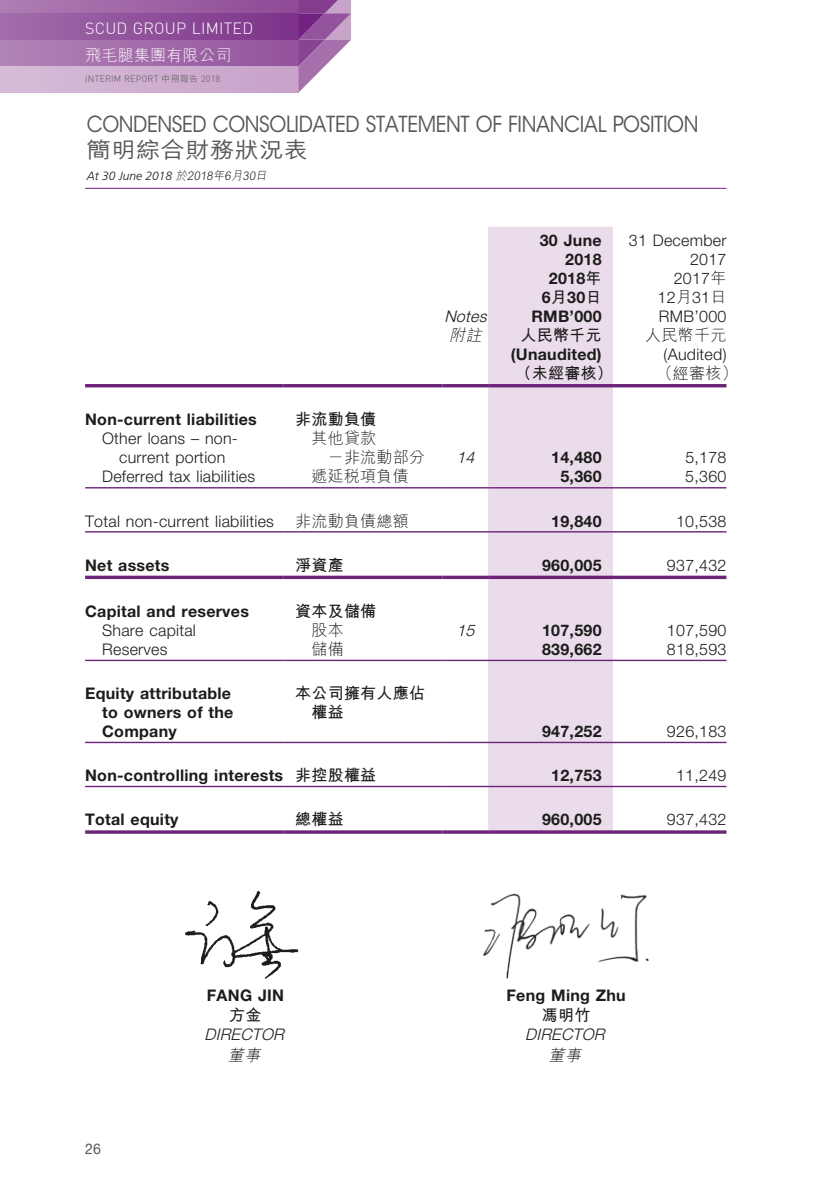
<style>
.page{position:relative;width:840px;height:1191px;background:#fff}
.page>*{position:absolute;margin:0;border:0;box-sizing:border-box;transform-origin:0 0}
.t1{font:22px "ITC Avant Garde Std";letter-spacing:-.02em;color:#575756;scale:.9 1}
.t2{font:500 22px "M Hei HK";letter-spacing:.015em;color:#575756;scale:1.1 1}
.t3{font:700 16px/19px "Helvetica Neue LT Std";letter-spacing:.015em;color:#1c1c1b;text-align:center}
.t4{font:300 16px/19px "Helvetica Neue LT Std";letter-spacing:.015em;color:#1c1c1b;text-align:right}
.t5{font:700 16px/19px "M Hei HK";letter-spacing:.015em;color:#1c1c1b}
.t6{font:300 16px/19px "M Hei HK";letter-spacing:.015em;color:#1c1c1b}
.t7{font:italic 300 16px "Helvetica Neue LT Std";color:#1c1c1b}
.t8{font:300 16px "DIN";letter-spacing:.015em;color:#fff}
.t9{font:300 16px "M Hei HK";letter-spacing:.015em;color:#fff}
.t10{font:italic 300 16px "M Hei HK";color:#1c1c1b}
.t11{font:14.8px "Helvetica Neue LT Std";color:#575756;scale:.95 1}
.t12{font:italic 300 12px "Frutiger LT Std";color:#1c1c1b}
.t13{font:300 9px "DIN";letter-spacing:.015em;color:#575756}
.s1{font-family:"M Hei HK"}
.s2{font-family:"M Hei HK";font-style:normal}
</style>
<div class="page">
<div style="left:0;top:66px;width:298px;height:26px;background:#cfafd1"></div>
<div style="left:0;top:40px;width:298px;height:26px;background:linear-gradient(to right,#b284b8,#93539c)"></div>
<div style="left:0;top:13px;width:298px;height:27px;background:linear-gradient(to right,#a26dab,#7d3289)"></div>
<svg style="left:0;top:0;width:298px;height:13px;background:#9e63a4"></svg>
<svg style="left:298px;top:0;width:53px;height:92px"></svg>
<hr style="left:85px;top:188px;width:641px;height:1px;background:#6c2479">
<div style="left:488px;top:227px;width:124px;height:603px;background:#eadcea"></div>
<hr style="left:85px;top:384px;width:198px;height:3px;background:#6c2479">
<hr style="left:283px;top:384px;width:159px;height:3px;background:#6c2479">
<hr style="left:442px;top:384px;width:46px;height:3px;background:#6c2479">
<hr style="left:488px;top:384px;width:124px;height:3px;background:#6c2479">
<hr style="left:612px;top:384px;width:114px;height:3px;background:#6c2479">
<hr style="left:85px;top:487px;width:198px;height:1px;background:#6c2479">
<hr style="left:283px;top:487px;width:159px;height:1px;background:#6c2479">
<hr style="left:442px;top:487px;width:46px;height:1px;background:#6c2479">
<hr style="left:488px;top:487px;width:124px;height:1px;background:#6c2479">
<hr style="left:612px;top:487px;width:114px;height:1px;background:#6c2479">
<hr style="left:85px;top:531px;width:198px;height:1px;background:#6c2479">
<hr style="left:283px;top:531px;width:159px;height:1px;background:#6c2479">
<hr style="left:442px;top:531px;width:46px;height:1px;background:#6c2479">
<hr style="left:488px;top:531px;width:124px;height:1px;background:#6c2479">
<hr style="left:612px;top:531px;width:114px;height:1px;background:#6c2479">
<svg style="left:85px;top:575px;width:198px;height:4px"></svg>
<svg style="left:283px;top:575px;width:159px;height:4px"></svg>
<svg style="left:442px;top:575px;width:46px;height:4px"></svg>
<svg style="left:488px;top:575px;width:124px;height:4px"></svg>
<svg style="left:612px;top:575px;width:114px;height:4px"></svg>
<hr style="left:85px;top:659px;width:198px;height:2px;background:#6c2479">
<hr style="left:283px;top:659px;width:159px;height:2px;background:#6c2479">
<hr style="left:442px;top:659px;width:46px;height:2px;background:#6c2479">
<hr style="left:488px;top:659px;width:124px;height:2px;background:#6c2479">
<hr style="left:612px;top:659px;width:114px;height:2px;background:#6c2479">
<hr style="left:85px;top:741px;width:198px;height:2px;background:#6c2479">
<hr style="left:283px;top:741px;width:159px;height:2px;background:#6c2479">
<hr style="left:442px;top:741px;width:46px;height:2px;background:#6c2479">
<hr style="left:488px;top:741px;width:124px;height:2px;background:#6c2479">
<hr style="left:612px;top:741px;width:114px;height:2px;background:#6c2479">
<hr style="left:85px;top:786px;width:198px;height:1px;background:#6c2479">
<hr style="left:283px;top:786px;width:159px;height:1px;background:#6c2479">
<hr style="left:442px;top:786px;width:46px;height:1px;background:#6c2479">
<hr style="left:488px;top:786px;width:124px;height:1px;background:#6c2479">
<hr style="left:612px;top:786px;width:114px;height:1px;background:#6c2479">
<hr style="left:85px;top:830px;width:198px;height:3px;background:#6c2479">
<hr style="left:283px;top:830px;width:159px;height:3px;background:#6c2479">
<hr style="left:442px;top:830px;width:46px;height:3px;background:#6c2479">
<hr style="left:488px;top:830px;width:124px;height:3px;background:#6c2479">
<hr style="left:612px;top:830px;width:114px;height:3px;background:#6c2479">
<img style="left:185px;top:890px;width:114px;height:89px">
<img style="left:483px;top:893px;width:166px;height:86px">
<p class="t8" style="left:85px;top:18px;width:169px">SCUD GROUP LIMITED</p>
<p class="t9" style="left:85px;top:43px;width:148px">飛毛腿集團有限公司</p>
<p class="t13" style="left:85px;top:74px;width:136px">INTERIM REPORT <span class="s1">中期報告</span> 2018</p>
<h1 class="t1" style="left:87px;top:111px;width:680px">CONDENSED CONSOLIDATED STATEMENT OF FINANCIAL POSITION</h1>
<h1 class="t2" style="left:87px;top:134px;width:202px">簡明綜合財務狀況表</h1>
<p class="t12" style="left:87px;top:169px;width:184px">A t 30 June 20 1 8 <span class="s2">於2018年6月30日</span></p>
<p class="t3" style="left:539px;top:230px;width:63px">30 June</p>
<p class="t4" style="left:628px;top:230px;width:99px">31 December</p>
<p class="t3" style="left:565px;top:249px;width:38px">2018</p>
<p class="t4" style="left:689px;top:249px;width:38px">2017</p>
<p class="t3" style="left:541px;top:268px;width:61px">2018<span class="s1">年<br></span>6<span class="s1">月</span>30<span class="s1">日</span></p>
<p class="t4" style="left:657px;top:268px;width:70px">2017<span class="s1">年<br></span>12<span class="s1">月</span>31<span class="s1">日</span></p>
<p class="t3" style="left:85px;top:410px;width:173px">Non-current liabilities</p>
<p class="t5" style="left:295px;top:409px;width:83px">非流動負債</p>
<p class="t4" style="left:102px;top:429px;width:137px;text-align:center">Other loans – non&shy;current portion</p>
<p class="t6" style="left:327px;top:428px;width:99px;text-indent:-16px">其他貸款<br>－非流動部分</p>
<p class="t7" style="left:444px;top:306px;width:48px">Notes</p>
<p class="t3" style="left:531px;top:306px;width:72px">RMB’000</p>
<p class="t4" style="left:658px;top:306px;width:69px">RMB’000</p>
<p class="t10" style="left:449px;top:324px;width:39px">附註</p>
<p class="t5" style="left:520px;top:324px;width:83px">人民幣千元</p>
<p class="t6" style="left:645px;top:325px;width:83px">人民幣千元</p>
<p class="t3" style="left:510px;top:344px;width:92px">(Unaudited)</p>
<p class="t4" style="left:663px;top:344px;width:64px">(Audited)</p>
<p class="t5" style="left:515px;top:362px;width:99px">（未經審核）</p>
<p class="t6" style="left:656px;top:363px;width:83px">（經審核）</p>
<p class="t7" style="left:456px;top:448px;width:24px">14</p>
<p class="t3" style="left:551px;top:448px;width:52px">14,480</p>
<p class="t4" style="left:685px;top:448px;width:43px">5,178</p>
<p class="t4" style="left:102px;top:467px;width:154px">Deferred tax liabilities</p>
<p class="t6" style="left:311px;top:466px;width:99px">遞延稅項負債</p>
<p class="t3" style="left:560px;top:467px;width:43px">5,360</p>
<p class="t4" style="left:685px;top:467px;width:43px">5,360</p>
<p class="t4" style="left:85px;top:511px;width:190px">Total non-current liabilities</p>
<p class="t6" style="left:295px;top:510px;width:115px">非流動負債總額</p>
<p class="t3" style="left:551px;top:511px;width:52px">19,840</p>
<p class="t4" style="left:675px;top:511px;width:52px">10,538</p>
<p class="t3" style="left:85px;top:555px;width:86px">Net assets</p>
<p class="t5" style="left:295px;top:554px;width:50px">淨資產</p>
<p class="t3" style="left:542px;top:555px;width:61px">960,005</p>
<p class="t4" style="left:666px;top:555px;width:61px">937,432</p>
<p class="t3" style="left:85px;top:601px;width:165px">Capital and reserves</p>
<p class="t5" style="left:295px;top:600px;width:83px">資本及儲備</p>
<p class="t4" style="left:102px;top:620px;width:95px">Share capital</p>
<p class="t6" style="left:311px;top:620px;width:34px">股本</p>
<p class="t7" style="left:456px;top:620px;width:24px">15</p>
<p class="t3" style="left:542px;top:620px;width:61px">107,590</p>
<p class="t4" style="left:666px;top:620px;width:61px">107,590</p>
<p class="t4" style="left:102px;top:639px;width:67px">Reserves</p>
<p class="t6" style="left:311px;top:639px;width:34px">儲備</p>
<p class="t3" style="left:542px;top:639px;width:61px">839,662</p>
<p class="t4" style="left:666px;top:639px;width:61px">818,593</p>
<p class="t3" style="left:102px;top:683px;width:133px;text-align:left;text-indent:-17px">Equity attributable to owners of the<br>Company</p>
<p class="t5" style="left:311px;top:682px;width:115px;text-indent:-16px">本公司擁有人應佔權益</p>
<p class="t3" style="left:542px;top:721px;width:61px">947,252</p>
<p class="t4" style="left:666px;top:721px;width:61px">926,183</p>
<p class="t3" style="left:85px;top:765px;width:292px">Non-controlling interests <span class="s1">非控股權益</span></p>
<p class="t3" style="left:551px;top:765px;width:52px">12,753</p>
<p class="t4" style="left:675px;top:765px;width:52px">11,249</p>
<p class="t3" style="left:85px;top:809px;width:95px">Total equity</p>
<p class="t5" style="left:295px;top:808px;width:50px">總權益</p>
<p class="t3" style="left:542px;top:809px;width:61px">960,005</p>
<p class="t4" style="left:666px;top:809px;width:61px">937,432</p>
<p class="t11" style="left:85px;top:1139px;width:18px">26</p>
<p class="t3" style="left:207px;top:985px;width:79px">FANG JIN</p>
<p class="t3" style="left:506px;top:985px;width:121px">Feng Ming Zhu</p>
<p class="t5" style="left:229px;top:1004px;width:34px">方金</p>
<p class="t5" style="left:541px;top:1004px;width:50px">馮明竹</p>
<p class="t7" style="left:204px;top:1024px;width:85px">DIRECTOR</p>
<p class="t7" style="left:525px;top:1024px;width:85px">DIRECTOR</p>
<p class="t10" style="left:228px;top:1043px;width:39px">董事</p>
<p class="t10" style="left:548px;top:1043px;width:39px">董事</p>
</div>
